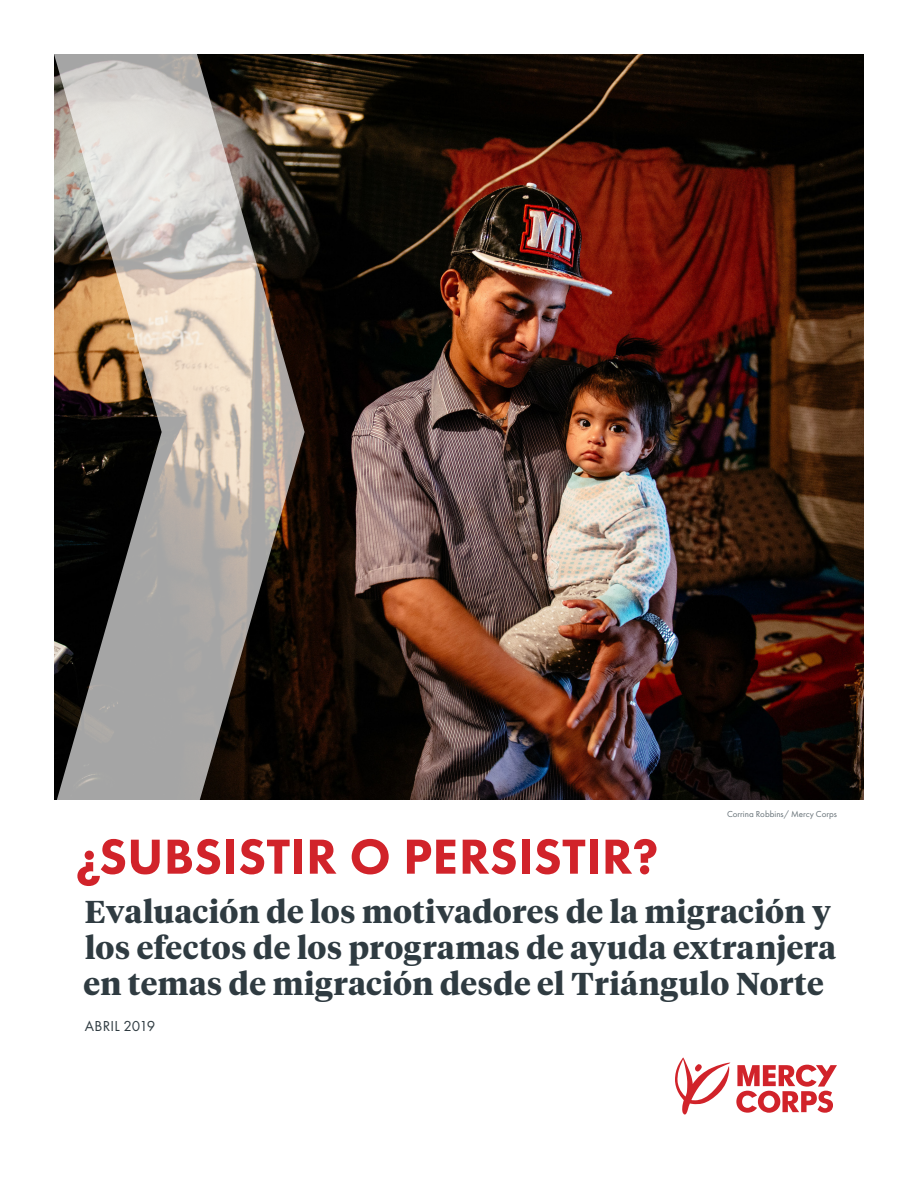
<style>
.page{position:relative;width:918px;height:1188px;background:#fff}
.page>*{position:absolute;margin:0;border:0;box-sizing:border-box;transform-origin:0 0}
.Cover_Title{font:800 51px "Futura PT";letter-spacing:.005em;color:#d1232a}
.Cover_Text{font:700 31.5px/36px "Tiempos Headline";letter-spacing:.015em;color:#2f3b41}
.Heading_5{font:15px "Futura PT";letter-spacing:.02em;color:#2f3b41}
.Photo_credit{font:9px "Futura PT";color:#667177}
</style>
<div class="page">
<svg style="left:675px;top:1057px;width:55px;height:58px"></svg>
<svg style="left:736px;top:1065px;width:101px;height:48px"></svg>
<img style="left:305px;top:54px;width:559px;height:745px">
<svg style="left:54px;top:54px;width:251px;height:746px;background:#867e75"></svg>
<p class="Photo_credit" style="left:727px;top:809px;width:111px">Corrina Robbins/ Mercy Corps</p>
<p class="Cover_Title" style="left:75px;top:825px;width:585px">¿SUBSISTIR O PERSISTIR?</p>
<p class="Cover_Text" style="left:84px;top:893px;width:754px">Evaluación de los motivadores de la migración y los efectos de los programas de ayuda extranjera en temas de migración desde el Triángulo Norte</p>
<p class="Heading_5" style="left:85px;top:1017px;width:72px">ABRIL 2019</p>
</div>
